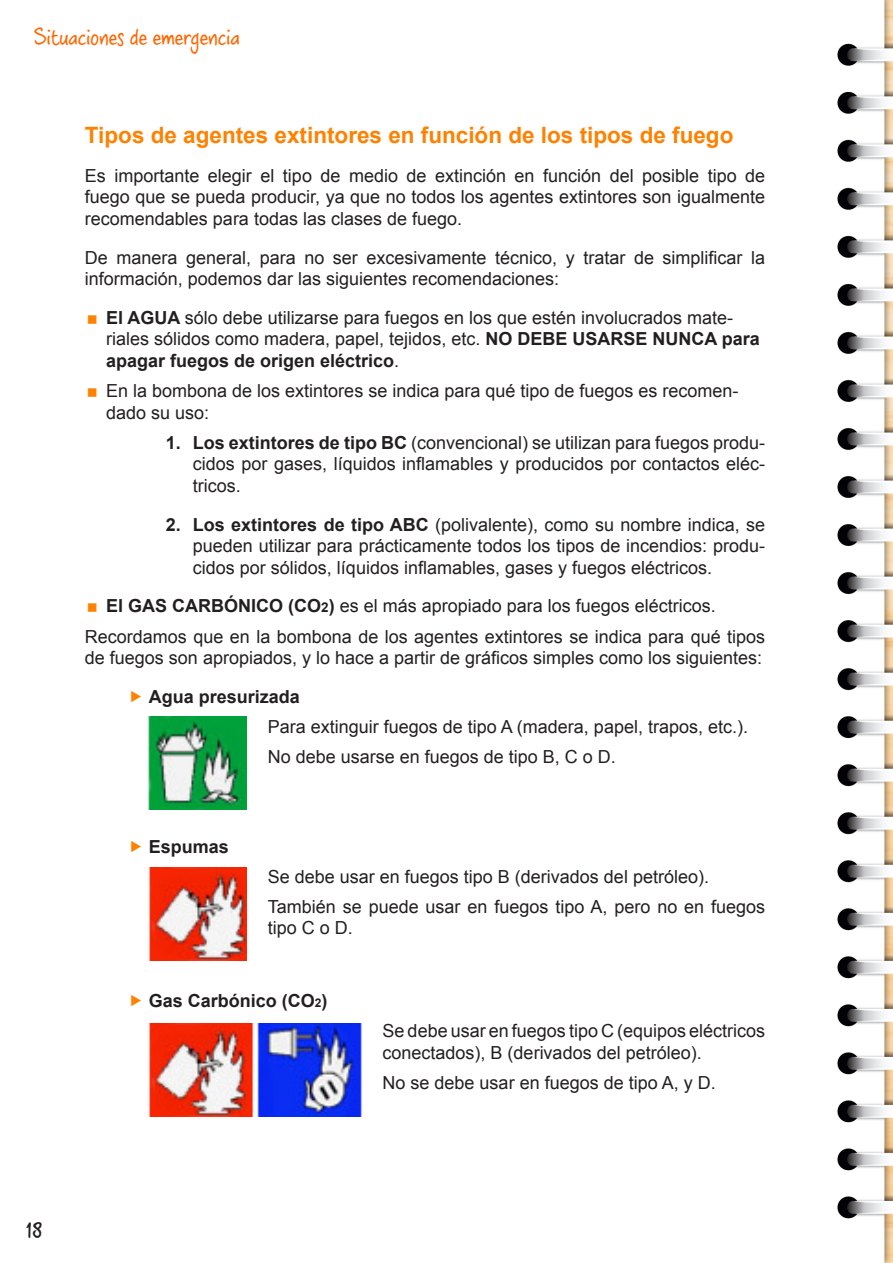
<style>
.page{position:relative;width:893px;height:1263px;background:#fff}
.page>*{position:absolute;margin:0;border:0;box-sizing:border-box;transform-origin:0 0}
.t1{font:27px "Crossword Belle";color:#231f20}
.t2{font:700 22.5px "Arial";color:#fe8100}
.t3{font:22.5px "Crossword Belle";color:#f60}
.t4{font:18px/21.6px "Arial";color:#231f20}
.t5{font:700 18px "Arial";color:#231f20}
.s1{font-weight:700}
.s2{font-weight:700;font-size:13.5px}
.s3{font-size:12px}
</style>
<div class="page">
<img style="left:837px;top:0;width:56px;height:1263px">
<img style="left:148px;top:716px;width:99px;height:93px">
<img style="left:149px;top:867px;width:98px;height:93px">
<img style="left:149px;top:1024px;width:213px;height:93px">
<p class="t3" style="left:34px;top:21px;width:207px">Situaciones de emergencia</p>
<p class="t2" style="left:85px;top:120px;width:650px">Tipos de agentes extintores en función de los tipos de fuego</p>
<p class="t4" style="left:85px;top:165px;width:682px;text-align:justify">Es importante elegir el tipo de medio de extinción en función del posible tipo de fuego que se pueda producir, ya que no todos los agentes extintores son igualmente recomendables para todas las clases de fuego.</p>
<p class="t4" style="left:85px;top:247px;width:682px">De manera general, para no ser excesivamente técnico, y tratar de simplificar la información, podemos dar las siguientes recomendaciones:</p>
<p class="t4" style="left:106px;top:307px;width:655px"><span class="s1">El AGUA</span> sólo debe utilizarse para fuegos en los que estén involucrados mate&shy;riales sólidos como madera, papel, tejidos, etc. <span class="s1">NO DEBE USARSE NUNCA para apagar fuegos de origen eléctrico</span>.</p>
<p class="t4" style="left:106px;top:380px;width:634px">En la bombona de los extintores se indica para qué tipo de fuegos es recomen&shy;dado su uso:</p>
<p class="t4" style="left:193px;top:432px;width:574px;text-align:justify;text-indent:-27px"><span class="s1">1. Los extintores de tipo BC</span> (convencional) se utilizan para fuegos produ&shy;cidos por gases, líquidos inflamables y producidos por contactos eléc&shy;tricos.</p>
<p class="t4" style="left:193px;top:514px;width:574px;text-align:justify;text-indent:-27px"><span class="s1">2. Los extintores de tipo ABC</span> (polivalente), como su nombre indica, se pueden utilizar para prácticamente todos los tipos de incendios: produ&shy;cidos por sólidos, líquidos inflamables, gases y fuegos eléctricos.</p>
<p class="t4" style="left:106px;top:595px;width:611px"><span class="s1">El GAS CARBÓNICO (CO</span><span class="s2">2</span><span class="s1">)</span> es el más apropiado para los fuegos eléctricos.</p>
<p class="t4" style="left:85px;top:626px;width:682px">Recordamos que en la bombona de los agentes extintores se indica para qué tipos de fuegos son apropiados, y lo hace a partir de gráficos simples como los siguientes:</p>
<p class="t5" style="left:149px;top:684px;width:153px">Agua presurizada</p>
<p class="t4" style="left:268px;top:716px;width:482px">Para extinguir fuegos de tipo A (madera, papel, trapos, etc.).</p>
<p class="t4" style="left:268px;top:746px;width:350px">No debe usarse en fuegos de tipo B, C o D.</p>
<p class="t5" style="left:149px;top:834px;width:82px">Espumas</p>
<p class="t4" style="left:268px;top:866px;width:443px">Se debe usar en fuegos tipo B (derivados del petróleo).</p>
<p class="t4" style="left:268px;top:896px;width:499px">También se puede usar en fuegos tipo A, pero no en fuegos tipo C o D.</p>
<h1 class="t1" style="left:26px;top:1209px;width:18px">18</h1>
<p class="t5" style="left:149px;top:989px;width:180px">Gas Carbónico (CO<span class="s3">2</span>)</p>
<p class="t4" style="left:383px;top:1020px;width:384px">Se debe usar en fuegos tipo C (equipos eléctricos conectados), B (derivados del petróleo).</p>
<p class="t4" style="left:383px;top:1072px;width:335px">No se debe usar en fuegos de tipo A, y D.</p>
</div>
